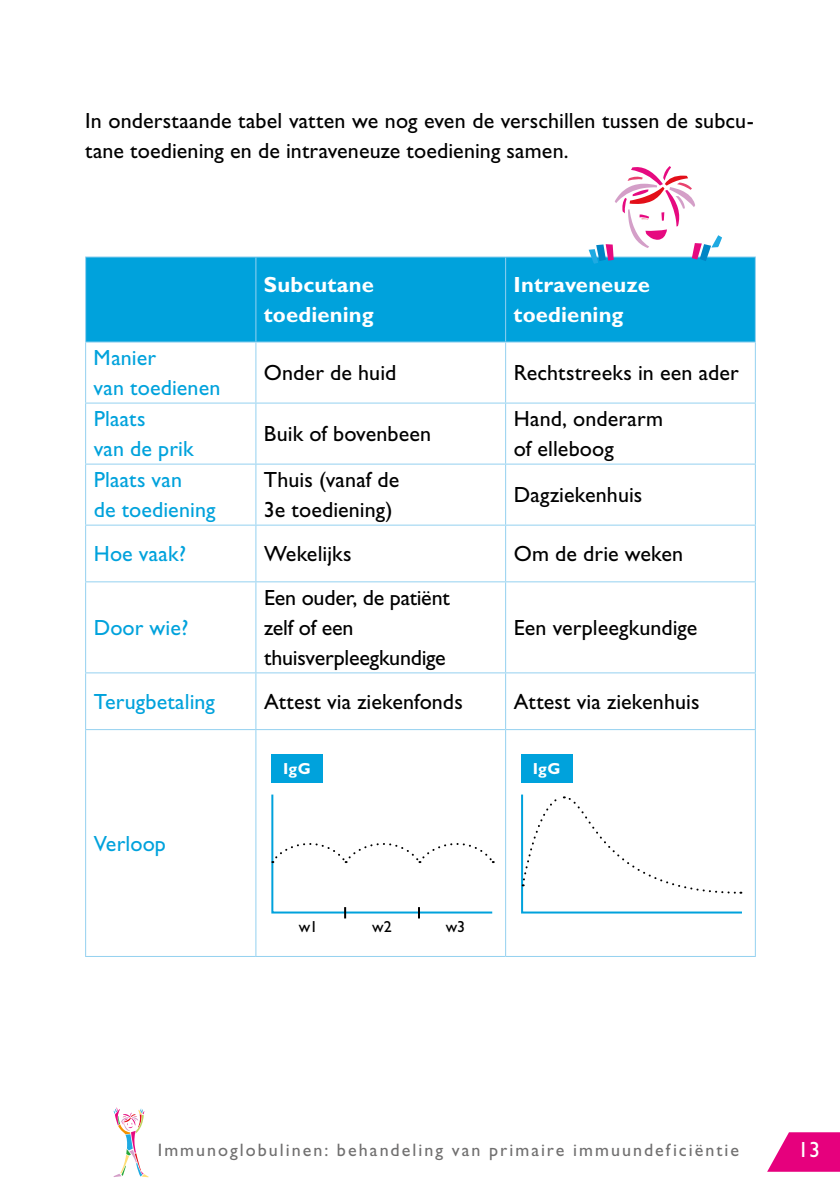
<style>
.page{position:relative;width:840px;height:1191px;background:#fff}
.page>*{position:absolute;margin:0;border:0;box-sizing:border-box;transform-origin:0 0}
.t1{font:22px/30px "Gill Sans Std";letter-spacing:.005em;color:#000}
.t2{font:22px/30px "Gill Sans Std";letter-spacing:.005em;color:#00a2dc}
.t3{font:700 22px/30px "Gill Sans Std";letter-spacing:.005em;color:#fff}
.t4{font:22px "Gill Sans Std";color:#fff}
.t5{font:18px "Gill Sans Std";letter-spacing:.11em;color:#706f6f}
.t6{font:700 16px "Gill Sans Std";letter-spacing:.02em;color:#fff}
.t7{font:16px "Gill Sans Std";color:#000}
</style>
<div class="page">
<svg style="left:767px;top:1132px;width:72px;height:39px"></svg>
<svg style="left:113px;top:1107px;width:36px;height:70px"></svg>
<div style="left:86px;top:257px;width:668px;height:84px;background:#00a2dc"></div>
<hr style="left:85px;top:256px;width:171px;height:1px;background:#94d1f0">
<hr style="left:85px;top:257px;width:1px;height:84px;background:#94d1f0">
<hr style="left:256px;top:256px;width:249px;height:1px;background:#94d1f0">
<hr style="left:255px;top:257px;width:1px;height:84px;background:#94d1f0">
<hr style="left:505px;top:256px;width:250px;height:1px;background:#94d1f0">
<hr style="left:505px;top:257px;width:1px;height:84px;background:#94d1f0">
<hr style="left:754px;top:257px;width:1px;height:84px;background:#94d1f0">
<hr style="left:85px;top:341px;width:171px;height:1px;background:#94d1f0">
<hr style="left:85px;top:342px;width:1px;height:60px;background:#94d1f0">
<hr style="left:256px;top:341px;width:249px;height:1px;background:#94d1f0">
<hr style="left:255px;top:342px;width:1px;height:60px;background:#94d1f0">
<hr style="left:505px;top:341px;width:250px;height:1px;background:#94d1f0">
<hr style="left:505px;top:342px;width:1px;height:60px;background:#94d1f0">
<hr style="left:754px;top:342px;width:1px;height:60px;background:#94d1f0">
<hr style="left:85px;top:402px;width:171px;height:1px;background:#94d1f0">
<hr style="left:85px;top:403px;width:1px;height:60px;background:#94d1f0">
<hr style="left:256px;top:402px;width:249px;height:1px;background:#94d1f0">
<hr style="left:255px;top:403px;width:1px;height:60px;background:#94d1f0">
<hr style="left:505px;top:402px;width:250px;height:1px;background:#94d1f0">
<hr style="left:505px;top:403px;width:1px;height:60px;background:#94d1f0">
<hr style="left:754px;top:403px;width:1px;height:60px;background:#94d1f0">
<hr style="left:85px;top:463px;width:171px;height:1px;background:#94d1f0">
<hr style="left:85px;top:464px;width:1px;height:60px;background:#94d1f0">
<hr style="left:256px;top:463px;width:249px;height:1px;background:#94d1f0">
<hr style="left:255px;top:464px;width:1px;height:60px;background:#94d1f0">
<hr style="left:505px;top:463px;width:250px;height:1px;background:#94d1f0">
<hr style="left:505px;top:464px;width:1px;height:60px;background:#94d1f0">
<hr style="left:754px;top:464px;width:1px;height:60px;background:#94d1f0">
<hr style="left:85px;top:524px;width:171px;height:1px;background:#94d1f0">
<hr style="left:85px;top:525px;width:1px;height:56px;background:#94d1f0">
<hr style="left:256px;top:524px;width:249px;height:1px;background:#94d1f0">
<hr style="left:255px;top:525px;width:1px;height:56px;background:#94d1f0">
<hr style="left:505px;top:524px;width:250px;height:1px;background:#94d1f0">
<hr style="left:505px;top:525px;width:1px;height:56px;background:#94d1f0">
<hr style="left:754px;top:525px;width:1px;height:56px;background:#94d1f0">
<hr style="left:85px;top:581px;width:171px;height:1px;background:#94d1f0">
<hr style="left:85px;top:582px;width:1px;height:90px;background:#94d1f0">
<hr style="left:256px;top:581px;width:249px;height:1px;background:#94d1f0">
<hr style="left:255px;top:582px;width:1px;height:90px;background:#94d1f0">
<hr style="left:505px;top:581px;width:250px;height:1px;background:#94d1f0">
<hr style="left:505px;top:582px;width:1px;height:90px;background:#94d1f0">
<hr style="left:754px;top:582px;width:1px;height:90px;background:#94d1f0">
<hr style="left:85px;top:672px;width:171px;height:1px;background:#94d1f0">
<hr style="left:85px;top:673px;width:1px;height:56px;background:#94d1f0">
<hr style="left:256px;top:672px;width:249px;height:1px;background:#94d1f0">
<hr style="left:255px;top:673px;width:1px;height:56px;background:#94d1f0">
<hr style="left:505px;top:672px;width:250px;height:1px;background:#94d1f0">
<hr style="left:505px;top:673px;width:1px;height:56px;background:#94d1f0">
<hr style="left:754px;top:673px;width:1px;height:56px;background:#94d1f0">
<hr style="left:85px;top:729px;width:171px;height:1px;background:#94d1f0">
<hr style="left:85px;top:730px;width:1px;height:226px;background:#94d1f0">
<hr style="left:256px;top:729px;width:249px;height:1px;background:#94d1f0">
<hr style="left:255px;top:730px;width:1px;height:226px;background:#94d1f0">
<hr style="left:505px;top:729px;width:250px;height:1px;background:#94d1f0">
<hr style="left:505px;top:730px;width:1px;height:226px;background:#94d1f0">
<hr style="left:754px;top:730px;width:1px;height:226px;background:#94d1f0">
<hr style="left:85px;top:956px;width:171px;height:1px;background:#94d1f0">
<hr style="left:256px;top:956px;width:249px;height:1px;background:#94d1f0">
<hr style="left:505px;top:956px;width:250px;height:1px;background:#94d1f0">
<div style="left:271px;top:754px;width:51px;height:28px;background:#00a2dc"></div>
<div style="left:521px;top:754px;width:51px;height:28px;background:#00a2dc"></div>
<svg style="left:521px;top:794px;width:222px;height:120px"></svg>
<svg style="left:271px;top:794px;width:223px;height:124px"></svg>
<svg style="left:588px;top:166px;width:133px;height:98px"></svg>
<p class="t1" style="left:85px;top:106px;width:670px">In onderstaande tabel vatten we nog even de verschillen tussen de subcu&shy;tane toediening en de intraveneuze toediening samen.</p>
<p class="t2" style="left:94px;top:343px;width:128px">Manier<br>van toedienen</p>
<p class="t2" style="left:94px;top:404px;width:101px">Plaats<br>van de prik</p>
<p class="t3" style="left:264px;top:269px;width:112px">Subcutane toediening</p>
<p class="t3" style="left:513px;top:269px;width:138px">Intraveneuze toediening</p>
<p class="t1" style="left:264px;top:358px;width:134px">Onder de huid</p>
<p class="t1" style="left:513px;top:358px;width:226px">Rechtstreeks in een ader</p>
<p class="t1" style="left:264px;top:419px;width:169px">Buik of bovenbeen</p>
<p class="t1" style="left:513px;top:404px;width:151px">Hand, onderarm of elleboog</p>
<p class="t2" style="left:94px;top:465px;width:123px">Plaats van<br>de toediening</p>
<p class="t1" style="left:264px;top:465px;width:137px">Thuis (vanaf de<br>3e toediening)</p>
<p class="t1" style="left:513px;top:480px;width:130px">Dagziekenhuis</p>
<p class="t2" style="left:94px;top:539px;width:94px">Hoe vaak?</p>
<p class="t1" style="left:264px;top:539px;width:89px">Wekelijks</p>
<p class="t1" style="left:513px;top:539px;width:171px">Om de drie weken</p>
<p class="t2" style="left:94px;top:612px;width:96px">Door wie?</p>
<p class="t1" style="left:264px;top:582px;width:187px">Een ouder, de patiënt zelf of een thuisverpleegkundige</p>
<p class="t1" style="left:513px;top:612px;width:185px">Een verpleegkundige</p>
<p class="t2" style="left:94px;top:686px;width:123px">Terugbetaling</p>
<p class="t1" style="left:264px;top:686px;width:200px">Attest via ziekenfonds</p>
<p class="t1" style="left:513px;top:686px;width:187px">Attest via ziekenhuis</p>
<p class="t2" style="left:94px;top:828px;width:74px">Verloop</p>
<p class="t6" style="left:283px;top:759px;width:29px">IgG</p>
<p class="t6" style="left:532px;top:759px;width:29px">IgG</p>
<p class="t7" style="left:298px;top:917px;width:20px">w1</p>
<p class="t7" style="left:372px;top:917px;width:21px">w2</p>
<p class="t7" style="left:445px;top:917px;width:21px">w3</p>
<p class="t5" style="left:158px;top:1139px;width:582px">Immunoglobulinen: behandeling van primaire immuundeficiëntie</p>
<p class="t4" style="left:797px;top:1136px;width:23px">13</p>
</div>
